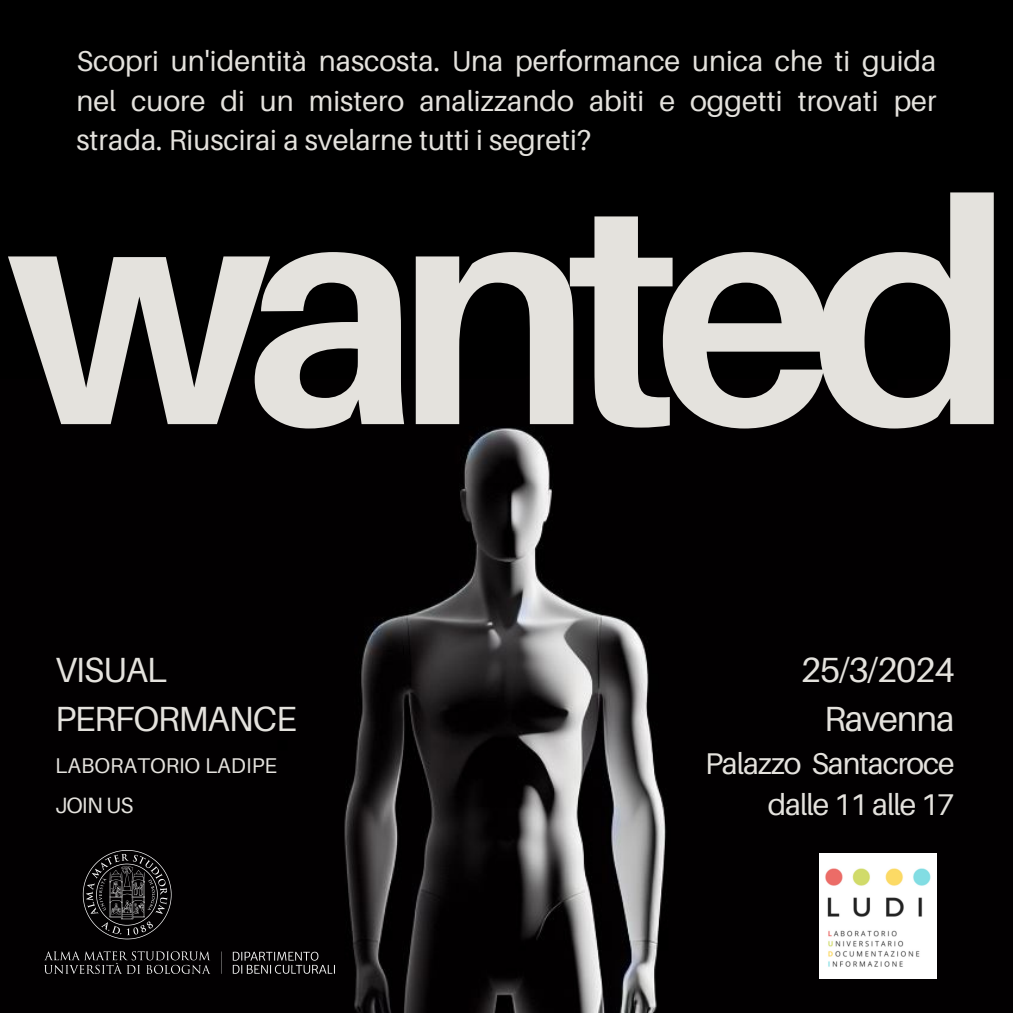
<style>
.page{position:relative;width:1013px;height:1013px;background:#fff}
.page>*{position:absolute;margin:0;border:0;box-sizing:border-box;transform-origin:0 0}
.t1{font:700 315px "Aileron";letter-spacing:-.08em;color:#e4e2dd}
.t2{font:35px/48.8px "Aileron";letter-spacing:-.035em;color:#e4e2dd}
.t3{font:30px/41.2px "Aileron";letter-spacing:-.035em;color:#e4e2dd;text-align:right}
.t4{font:28.75px/39.4px "Aileron";color:#e4e2dd;text-align:justify}
.t5{font:22.12px "Aileron";letter-spacing:-.035em;color:#e4e2dd}
.t6{font:21.38px "Aileron";color:#e4e2dd}
</style>
<div class="page">
<div style="left:0;top:0;width:1012px;height:1012px;background:#000"></div>
<img style="left:44px;top:428px;width:893px;height:584px">
<img style="left:45px;top:850px;width:290px;height:123px">
<img style="left:819px;top:853px;width:117px;height:125px">
<p class="t4" style="left:76px;top:41px;width:861px">Scopri un'identità nascosta. Una performance unica che ti guida nel cuore di un mistero analizzando abiti e oggetti trovati per strada. Riuscirai a svelarne tutti i segreti?</p>
<h2 class="t1" style="left:8px;top:118px;width:1007px">wanted</h2>
<p class="t2" style="left:55px;top:644px;width:243px">VISUAL<br>PERFORMANCE</p>
<p class="t6" style="left:55px;top:752px;width:223px">LABORATORIO LADIPE</p>
<p class="t5" style="left:55px;top:791px;width:80px">JOIN US</p>
<h3 class="t2" style="left:800px;top:644px;width:155px;text-align:right">25/3/2024<br>Ravenna</h3>
<h3 class="t3" style="left:705px;top:742px;width:251px">Palazzo Santacroce dalle 11 alle 17</h3>
</div>
